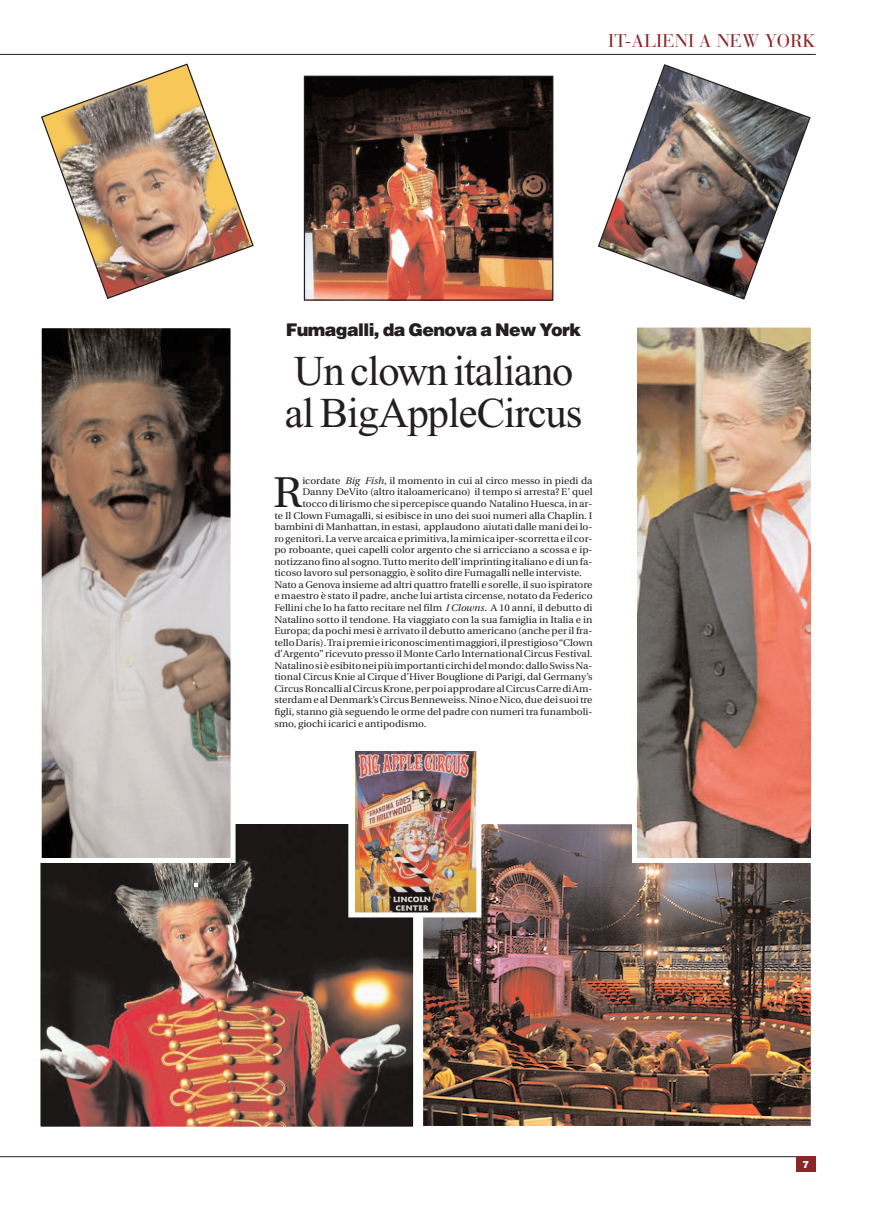
<style>
.page{position:relative;width:869px;height:1205px;background:#fff}
.page>*{position:absolute;margin:0;border:0;box-sizing:border-box;transform-origin:0 0}
.t1{font:43px "Utopia";color:#231f20;scale:1.06 1}
.t2{font:42.5px/42.5px "Times";letter-spacing:-.025em;color:#231f20}
.t3{font:18.38px "Bauer Bodoni";color:#8a2528}
.t4{font:900 17.5px "Helvetica";letter-spacing:-.035em;color:#231f20}
.t5{font:900 10px "Helvetica Neue";color:#fff}
.t6{font:9.62px "Utopia";color:#231f20;scale:1.06 1}
.s1{font-style:italic}
</style>
<div class="page">
<hr style="left:0;top:54px;width:815px;height:1px;background:#231f20">
<hr style="left:0;top:1156px;width:815px;height:1px;background:#231f20">
<div style="left:796px;top:1157px;width:19px;height:15px;background:#8a2528"></div>
<img style="left:41px;top:63px;width:213px;height:236px">
<img style="left:597px;top:64px;width:214px;height:236px">
<img style="left:306px;top:78px;width:245px;height:221px">
<div style="left:304px;top:76px;width:249px;height:225px;border:1px solid #231f20"></div>
<img style="left:41px;top:824px;width:371px;height:301px">
<div style="left:35px;top:818px;width:383px;height:313px;border:5px solid #fff"></div>
<img style="left:424px;top:825px;width:385px;height:300px">
<div style="left:418px;top:819px;width:397px;height:312px;border:5px solid #fff"></div>
<svg style="left:194px;top:883px;width:4px;height:4px"></svg>
<img style="left:43px;top:329px;width:186px;height:528px">
<div style="left:37px;top:323px;width:198px;height:540px;border:5px solid #fff"></div>
<img style="left:637px;top:328px;width:172px;height:529px">
<div style="left:631px;top:322px;width:184px;height:541px;border:5px solid #fff"></div>
<img style="left:355px;top:751px;width:120px;height:160px">
<div style="left:348px;top:745px;width:133px;height:172px;border:5px solid #fff"></div>
<h3 class="t3" style="left:608px;top:34px;width:209px">IT-ALIENI A NEW YORK</h3>
<h3 class="t4" style="left:285px;top:324px;width:297px">Fumagalli, da Genova a New York</h3>
<h2 class="t2" style="left:285px;top:353px;width:299px">Un clown italiano al BigAppleCircus</h2>
<h1 class="t1" style="left:273px;top:475px;width:29px">R</h1>
<p class="t6" style="left:302px;top:477px;width:275px">icordate <span class="s1">Big Fish</span>, il momento in cui al circo messo in piedi da</p>
<p class="t6" style="left:302px;top:488px;width:275px">Danny DeVito (altro italoamericano) il tempo si arresta? E’ quel</p>
<p class="t6" style="left:302px;top:500px;width:275px">tocco di lirismo che si percepisce quando Natalino Huesca, in ar-</p>
<p class="t6" style="left:274px;top:511px;width:301px">te Il Clown Fumagalli, si esibisce in uno dei suoi numeri alla Chaplin. I</p>
<p class="t6" style="left:274px;top:523px;width:301px">bambini di Manhattan, in estasi, applaudono aiutati dalle mani dei lo-</p>
<p class="t6" style="left:274px;top:534px;width:301px">ro genitori. La verve arcaica e primitiva, la mimica iper-scorretta e il cor-</p>
<p class="t6" style="left:274px;top:546px;width:301px">po roboante, quei capelli color argento che si arricciano a scossa e ip-</p>
<p class="t6" style="left:274px;top:558px;width:301px">notizzano fino al sogno. Tutto merito dell’imprinting italiano e di un fa-</p>
<p class="t6" style="left:274px;top:569px;width:291px">ticoso lavoro sul personaggio, è solito dire Fumagalli nelle interviste.</p>
<p class="t6" style="left:274px;top:581px;width:301px">Nato a Genova insieme ad altri quattro fratelli e sorelle, il suo ispiratore</p>
<p class="t6" style="left:274px;top:592px;width:301px">e maestro è stato il padre, anche lui artista circense, notato da Federico</p>
<p class="t6" style="left:274px;top:604px;width:301px">Fellini che lo ha fatto recitare nel film <span class="s1">I Clowns</span>. A 10 anni, il debutto di</p>
<p class="t6" style="left:274px;top:615px;width:301px">Natalino sotto il tendone. Ha viaggiato con la sua famiglia in Italia e in</p>
<p class="t6" style="left:274px;top:627px;width:301px">Europa; da pochi mesi è arrivato il debutto americano (anche per il fra-</p>
<p class="t6" style="left:274px;top:638px;width:301px">tello Daris). Tra i premi e i riconoscimenti maggiori, il prestigioso “Clown</p>
<p class="t6" style="left:274px;top:650px;width:301px">d’Argento” ricevuto presso il Monte Carlo International Circus Festival.</p>
<p class="t6" style="left:274px;top:661px;width:301px">Natalino si è esibito nei più importanti circhi del mondo: dallo Swiss Na-</p>
<p class="t6" style="left:274px;top:673px;width:301px">tional Circus Knie al Cirque d’Hiver Bouglione di Parigi, dal Germany’s</p>
<p class="t6" style="left:274px;top:685px;width:301px">Circus Roncalli al Circus Krone, per poi approdare al Circus Carre di Am-</p>
<p class="t6" style="left:274px;top:696px;width:301px">sterdam e al Denmark’s Circus Benneweiss. Nino e Nico, due dei suoi tre</p>
<p class="t6" style="left:274px;top:708px;width:301px">figli, stanno già seguendo le orme del padre con numeri tra funamboli-</p>
<p class="t6" style="left:274px;top:719px;width:145px">smo, giochi icarici e antipodismo.</p>
<p class="t5" style="left:802px;top:1160px;width:8px">7</p>
</div>
